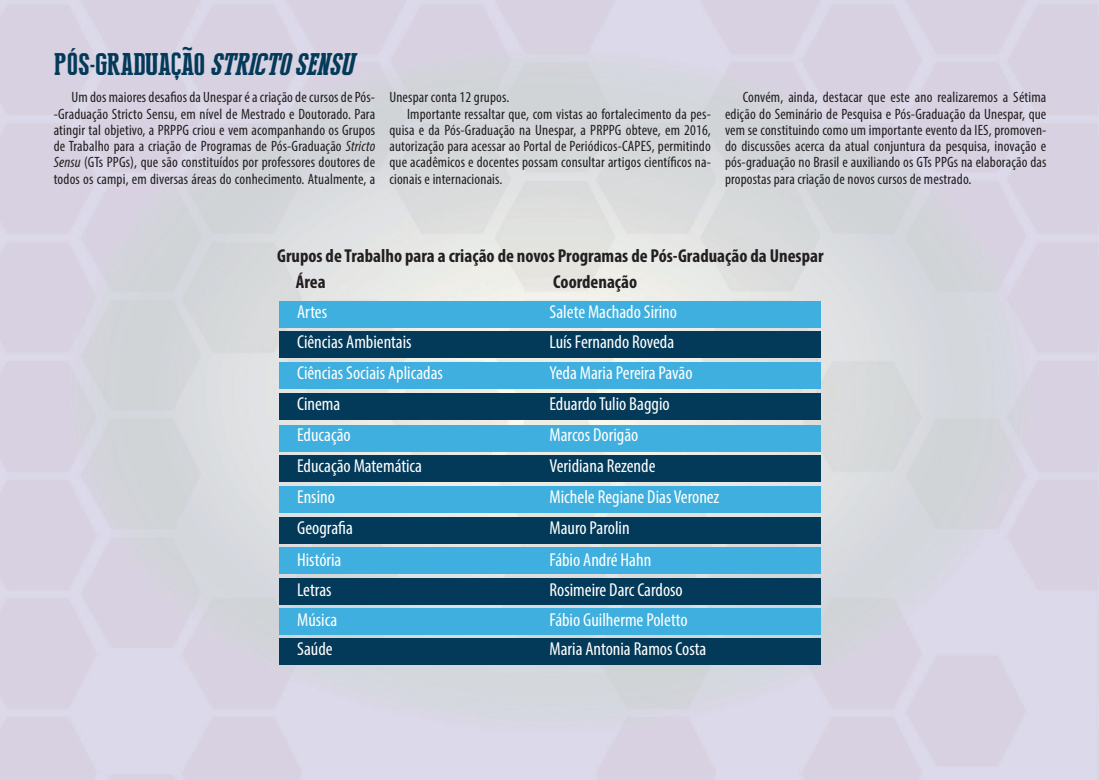
<style>
.page{position:relative;width:1099px;height:780px;background:#fff}
.page>*{position:absolute;margin:0;border:0;box-sizing:border-box;transform-origin:0 0}
.t1{font:31.25px "Press Serif Cool";color:#033a59}
.t2{font:condensed 18.75px "Myriad Pro";color:#fff}
.t3{font:700 condensed 18.75px "Myriad Pro";color:#231f20}
.t4{font:17.5px "Press Serif Cool";color:#033a59}
.t5{font:condensed 15px/16.2px "Myriad Pro";letter-spacing:.01em;color:#231f20;text-align:justify}
.s1{font-style:italic}
</style>
<div class="page">
<img style="left:1px;top:0;width:1098px;height:779px">
<div style="left:279px;top:547px;width:542px;height:27px;background:#3eafde"></div>
<div style="left:279px;top:578px;width:542px;height:26px;background:#033a59"></div>
<div style="left:279px;top:608px;width:542px;height:26px;background:#3eafde"></div>
<div style="left:279px;top:638px;width:542px;height:27px;background:#033a59"></div>
<div style="left:279px;top:301px;width:542px;height:26px;background:#3eafde"></div>
<div style="left:279px;top:332px;width:542px;height:26px;background:#033a59"></div>
<div style="left:279px;top:362px;width:542px;height:26px;background:#3eafde"></div>
<div style="left:279px;top:393px;width:542px;height:26px;background:#033a59"></div>
<div style="left:279px;top:425px;width:542px;height:26px;background:#3eafde"></div>
<div style="left:279px;top:455px;width:542px;height:27px;background:#033a59"></div>
<div style="left:279px;top:486px;width:542px;height:26px;background:#3eafde"></div>
<div style="left:279px;top:517px;width:542px;height:26px;background:#033a59"></div>
<p class="t4" style="left:181px;top:38px;width:16px">~</p>
<h1 class="t1" style="left:54px;top:47px;width:308px">PÓS-GRADUAÇAO <span class="s1">STRICTOSENSU</span></h1>
<p class="t5" style="left:54px;top:89px;width:323px;text-indent:18px">Um dos maiores desafios da Unespar é a criação de cursos de Pós--Graduação Stricto Sensu, em nível de Mestrado e Doutorado. Para atingir tal objetivo, a PRPPG criou e vem acompanhando os Grupos de Trabalho para a criação de Programas de Pós-Graduação <span class="s1">Stricto Sensu</span> (GTs PPGs), que são constituídos por professores doutores de todos os campi, em diversas áreas do conhecimento. Atualmente, a</p>
<p class="t5" style="left:389px;top:89px;width:121px">Unespar conta 12 grupos.</p>
<p class="t5" style="left:407px;top:105px;width:305px">Importante ressaltar que, com vistas ao fortalecimento da pes-</p>
<p class="t5" style="left:389px;top:121px;width:323px">quisa e da Pós-Graduação na Unespar, a PRPPG obteve, em 2016,</p>
<p class="t5" style="left:389px;top:138px;width:323px">autorização para acessar ao Portal de Periódicos-CAPES, permitindo</p>
<p class="t5" style="left:389px;top:154px;width:323px">que acadêmicos e docentes possam consultar artigos científicos na-</p>
<p class="t5" style="left:389px;top:170px;width:114px">cionais e internacionais.</p>
<p class="t5" style="left:725px;top:89px;width:323px;text-indent:18px">Convém, ainda, destacar que este ano realizaremos a Sétima edição do Seminário de Pesquisa e Pós-Graduação da Unespar, que vem se constituindo como um importante evento da IES, promoven&shy;do discussões acerca da atual conjuntura da pesquisa, inovação e pós-graduação no Brasil e auxiliando os GTs PPGs na elaboração das propostas para criação de novos cursos de mestrado.</p>
<p class="t3" style="left:277px;top:244px;width:547px">Grupos de Trabalho para a criação de novos Programas de Pós-Graduação da Unespar</p>
<p class="t2" style="left:297px;top:300px;width:32px">Artes</p>
<p class="t2" style="left:549px;top:300px;width:129px">Salete Machado Sirino</p>
<p class="t2" style="left:297px;top:331px;width:116px">Ciências Ambientais</p>
<p class="t2" style="left:549px;top:331px;width:126px">Luís Fernando Roveda</p>
<p class="t2" style="left:297px;top:361px;width:147px">Ciências Sociais Aplicadas</p>
<p class="t2" style="left:549px;top:361px;width:145px">Yeda Maria Pereira Pavão</p>
<p class="t2" style="left:297px;top:392px;width:45px">Cinema</p>
<p class="t2" style="left:549px;top:392px;width:122px">Eduardo Tulio Baggio</p>
<p class="t2" style="left:297px;top:423px;width:55px">Educação</p>
<p class="t2" style="left:549px;top:423px;width:90px">Marcos Dorigão</p>
<p class="t2" style="left:297px;top:455px;width:126px">Educação Matemática</p>
<p class="t2" style="left:549px;top:455px;width:107px">Veridiana Rezende</p>
<p class="t2" style="left:297px;top:485px;width:39px">Ensino</p>
<p class="t2" style="left:549px;top:485px;width:171px">Michele Regiane Dias Veronez</p>
<p class="t2" style="left:297px;top:516px;width:57px">Geografia</p>
<p class="t2" style="left:549px;top:516px;width:82px">Mauro Parolin</p>
<p class="t2" style="left:297px;top:548px;width:46px">História</p>
<p class="t2" style="left:549px;top:548px;width:103px">Fábio André Hahn</p>
<p class="t2" style="left:297px;top:578px;width:36px">Letras</p>
<p class="t2" style="left:549px;top:578px;width:135px">Rosimeire Darc Cardoso</p>
<p class="t2" style="left:297px;top:608px;width:42px">Música</p>
<p class="t2" style="left:549px;top:608px;width:139px">Fábio Guilherme Poletto</p>
<p class="t2" style="left:297px;top:637px;width:37px">Saúde</p>
<p class="t2" style="left:549px;top:637px;width:158px">Maria Antonia Ramos Costa</p>
<p class="t3" style="left:296px;top:270px;width:31px">Área</p>
<p class="t3" style="left:553px;top:270px;width:85px">Coordenação</p>
</div>
